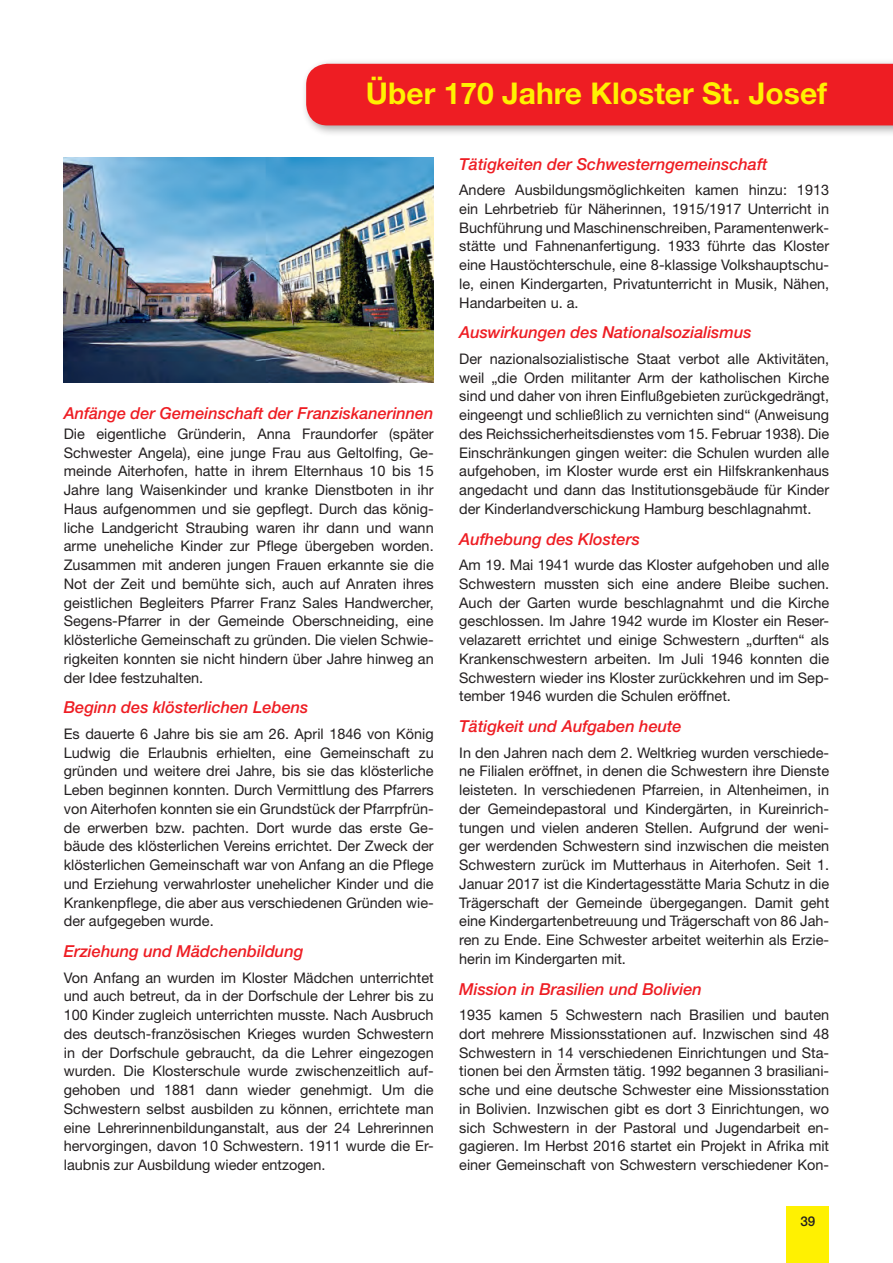
<style>
.page{position:relative;width:893px;height:1263px;background:#fff}
.page>*{position:absolute;margin:0;border:0;box-sizing:border-box;transform-origin:0 0}
.t1{font:700 30px "Helvetica Neue LT";color:#fff101}
.t2{font:italic 500 16.5px "Helvetica Neue LT";color:#ee1d23}
.t3{font:14.7px/18.8px "Helvetica Neue LT";color:#231f20;text-align:justify}
.t4{font:500 13.5px "Helvetica Neue LT";color:#231f20}
</style>
<div class="page">
<div style="left:787px;top:1206px;width:42px;height:57px;background:#fff101"></div>
<div style="left:301px;top:58px;width:592px;height:79px;background:#231f20;opacity:.4"></div>
<div style="left:306px;top:64px;width:587px;height:61px;background:#ee1d23"></div>
<img style="left:64px;top:158px;width:370px;height:225px">
<h1 class="t1" style="left:366px;top:75px;width:463px">Über 170 Jahre Kloster St. Josef</h1>
<p class="t2" style="left:64px;top:403px;width:371px">Anfänge der Gemeinschaft der Franziskanerinnen</p>
<p class="t3" style="left:64px;top:424px;width:371px">Die eigentliche Gründerin, Anna Fraundorfer (später Schwester Angela), eine junge Frau aus Geltolfing, Ge&shy;meinde Aiterhofen, hatte in ihrem Elternhaus 10 bis 15<br>Jahre lang Waisenkinder und kranke Dienstboten in ihr Haus aufgenommen und sie gepflegt. Durch das könig&shy;liche Landgericht Straubing waren ihr dann und wann arme uneheliche Kinder zur Pflege übergeben worden.<br>Zusammen mit anderen jungen Frauen erkannte sie die Not der Zeit und bemühte sich, auch auf Anraten ihres geistlichen Begleiters Pfarrer Franz Sales Handwercher, Segens-Pfarrer in der Gemeinde Oberschneiding, eine klösterliche Gemeinschaft zu gründen. Die vielen Schwie&shy;rigkeiten konnten sie nicht hindern über Jahre hinweg an der Idee festzuhalten.</p>
<p class="t2" style="left:64px;top:698px;width:246px">Beginn des klösterlichen Lebens</p>
<p class="t3" style="left:64px;top:724px;width:371px">Es dauerte 6 Jahre bis sie am 26. April 1846 von König Ludwig die Erlaubnis erhielten, eine Gemeinschaft zu gründen und weitere drei Jahre, bis sie das klösterliche Leben beginnen konnten. Durch Vermittlung des Pfarrers von Aiterhofen konnten sie ein Grundstück der Pfarrpfrün&shy;de erwerben bzw. pachten. Dort wurde das erste Ge&shy;bäude des klösterlichen Vereins errichtet. Der Zweck der klösterlichen Gemeinschaft war von Anfang an die Pflege und Erziehung verwahrloster unehelicher Kinder und die Krankenpflege, die aber aus verschiedenen Gründen wie&shy;der aufgegeben wurde.</p>
<p class="t2" style="left:64px;top:941px;width:241px">Erziehung und Mädchenbildung</p>
<p class="t3" style="left:64px;top:968px;width:371px">Von Anfang an wurden im Kloster Mädchen unterrichtet und auch betreut, da in der Dorfschule der Lehrer bis zu 100 Kinder zugleich unterrichten musste. Nach Ausbruch des deutsch-französischen Krieges wurden Schwestern in der Dorfschule gebraucht, da die Lehrer eingezogen wurden. Die Klosterschule wurde zwischenzeitlich auf&shy;gehoben und 1881 dann wieder genehmigt. Um die Schwestern selbst ausbilden zu können, errichtete man eine Lehrerinnenbildunganstalt, aus der 24 Lehrerinnen hervorgingen, davon 10 Schwestern. 1911 wurde die Er&shy;laubnis zur Ausbildung wieder entzogen.</p>
<p class="t2" style="left:459px;top:155px;width:310px">Tätigkeiten der Schwesterngemeinschaft</p>
<p class="t3" style="left:459px;top:180px;width:371px">Andere Ausbildungsmöglichkeiten kamen hinzu: 1913 ein Lehrbetrieb für Näherinnen, 1915/1917 Unterricht in Buchführung und Maschinenschreiben, Paramentenwerk&shy;stätte und Fahnenanfertigung. 1933 führte das Kloster eine Haustöchterschule, eine 8-klassige Volkshauptschu&shy;le, einen Kindergarten, Privatunterricht in Musik, Nähen, Handarbeiten u. a.</p>
<p class="t2" style="left:459px;top:323px;width:294px">Auswirkungen des Nationalsozialismus</p>
<p class="t3" style="left:459px;top:349px;width:371px">Der nazionalsozialistische Staat verbot alle Aktivitäten, weil „die Orden militanter Arm der katholischen Kirche sind und daher von ihren Einflußgebieten zurückgedrängt, eingeengt und schließlich zu vernichten sind“ (Anweisung des Reichssicherheitsdienstes vom 15. Februar 1938). Die Einschränkungen gingen weiter: die Schulen wurden alle aufgehoben, im Kloster wurde erst ein Hilfskrankenhaus angedacht und dann das Institutionsgebäude für Kinder der Kinderlandverschickung Hamburg beschlagnahmt.</p>
<p class="t2" style="left:459px;top:529px;width:182px">Aufhebung des Klosters</p>
<p class="t3" style="left:459px;top:555px;width:371px">Am 19. Mai 1941 wurde das Kloster aufgehoben und alle Schwestern mussten sich eine andere Bleibe suchen.<br>Auch der Garten wurde beschlagnahmt und die Kirche geschlossen. Im Jahre 1942 wurde im Kloster ein Reser&shy;velazarett errichtet und einige Schwestern „durften“ als Krankenschwestern arbeiten. Im Juli 1946 konnten die Schwestern wieder ins Kloster zurückkehren und im Sep&shy;tember 1946 wurden die Schulen eröffnet.</p>
<p class="t2" style="left:459px;top:716px;width:224px">Tätigkeit und Aufgaben heute</p>
<p class="t3" style="left:459px;top:743px;width:371px">In den Jahren nach dem 2. Weltkrieg wurden verschiede&shy;ne Filialen eröffnet, in denen die Schwestern ihre Dienste leisteten. In verschiedenen Pfarreien, in Altenheimen, in der Gemeindepastoral und Kindergärten, in Kureinrich&shy;tungen und vielen anderen Stellen. Aufgrund der weni&shy;ger werdenden Schwestern sind inzwischen die meisten Schwestern zurück im Mutterhaus in Aiterhofen. Seit 1.<br>Januar 2017 ist die Kindertagesstätte Maria Schutz in die Trägerschaft der Gemeinde übergegangen. Damit geht eine Kindergartenbetreuung und Trägerschaft von 86 Jah&shy;ren zu Ende. Eine Schwester arbeitet weiterhin als Erzie&shy;herin im Kindergarten mit.</p>
<p class="t2" style="left:459px;top:979px;width:244px">Mission in Brasilien und Bolivien</p>
<p class="t3" style="left:459px;top:1005px;width:371px">1935 kamen 5 Schwestern nach Brasilien und bauten dort mehrere Missionsstationen auf. Inzwischen sind 48<br>Schwestern in 14 verschiedenen Einrichtungen und Sta&shy;tionen bei den Ärmsten tätig. 1992 begannen 3 brasiliani&shy;sche und eine deutsche Schwester eine Missionsstation in Bolivien. Inzwischen gibt es dort 3 Einrichtungen, wo sich Schwestern in der Pastoral und Jugendarbeit en&shy;gagieren. Im Herbst 2016 startet ein Projekt in Afrika mit einer Gemeinschaft von Schwestern verschiedener Kon-</p>
<p class="t4" style="left:800px;top:1213px;width:17px">39</p>
</div>
